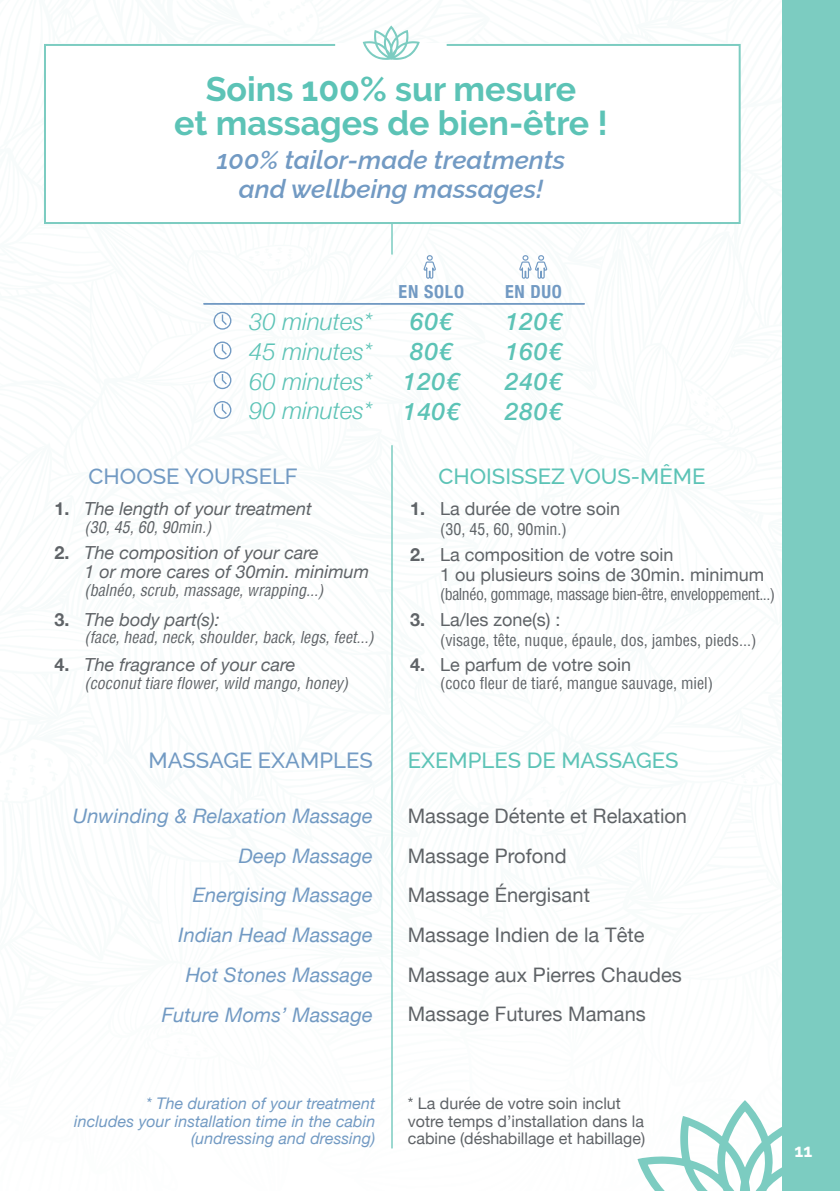
<style>
.page{position:relative;width:840px;height:1191px;background:#fff}
.page>*{position:absolute;margin:0;border:0;box-sizing:border-box;transform-origin:0 0}
.t1{font:700 34px/34px "Raleway";color:#5cc3b6;text-align:center}
.t2{font:italic 600 26px/28.6px "Raleway";color:#729ac3;text-align:center}
.t3{font:italic 300 24px "Helvetica Neue";color:#5cc3b6}
.t4{font:italic 500 24px "Helvetica Neue";letter-spacing:.05em;color:#5cc3b6}
.t5{font:500 22px "Raleway";color:#5cc3b6}
.t6{font:500 22px "Raleway";color:#729ac3}
.t7{font:20px/39.6px "Helvetica Neue";color:#5f6367}
.t8{font:italic 20px/39.8px "Helvetica Neue";letter-spacing:.005em;color:#729ac3;text-align:right}
.t9{font:italic 18px/19.8px "Helvetica Neue";color:#5f6367}
.t10{font:18px/19.8px "Helvetica Neue";color:#5f6367}
.t11{font:700 condensed 18px "Helvetica Neue";letter-spacing:.04em;color:#729ac3}
.t12{font:700 18px "Raleway";color:#fff}
.t13{font:italic condensed 16px "Helvetica";color:#5f6367}
.t14{font:condensed 16px "Helvetica";color:#5f6367}
.t15{font:italic 16px/17.6px "Helvetica Neue";letter-spacing:.005em;color:#729ac3;text-align:right}
.t16{font:16px/17.6px "Helvetica Neue";color:#5f6367}
.t17{font:condensed 16px "Helvetica";letter-spacing:-.03em;color:#5f6367}
.s1{font-weight:700;font-style:normal}
.s2{font-weight:700}
</style>
<div class="page">
<div style="left:781px;top:0;width:58px;height:1191px;background:#7cccc1"></div>
<svg style="left:637px;top:1034px;width:145px;height:157px"></svg>
<hr style="left:391px;top:223px;width:1px;height:31px;background:#7cccc1">
<svg style="left:362px;top:26px;width:57px;height:17px"></svg>
<hr style="left:203px;top:303px;width:38px;height:1px;background:#729ac3">
<hr style="left:203px;top:304px;width:38px;height:1px;background:#729ac3">
<hr style="left:241px;top:303px;width:139px;height:1px;background:#729ac3">
<hr style="left:241px;top:304px;width:139px;height:1px;background:#729ac3">
<hr style="left:380px;top:303px;width:102px;height:1px;background:#729ac3">
<hr style="left:380px;top:304px;width:102px;height:1px;background:#729ac3">
<hr style="left:482px;top:303px;width:102px;height:1px;background:#729ac3">
<hr style="left:482px;top:304px;width:102px;height:1px;background:#729ac3">
<svg style="left:213px;top:312px;width:18px;height:18px"></svg>
<svg style="left:213px;top:341px;width:18px;height:18px"></svg>
<svg style="left:213px;top:371px;width:18px;height:18px"></svg>
<svg style="left:213px;top:401px;width:18px;height:18px"></svg>
<svg style="left:423px;top:255px;width:13px;height:24px"></svg>
<svg style="left:519px;top:255px;width:28px;height:24px"></svg>
<hr style="left:391px;top:445px;width:1px;height:703px;background:#7cccc1">
<svg style="left:44px;top:43px;width:697px;height:182px"></svg>
<h1 class="t1" style="left:174px;top:72px;width:435px">Soins 100% sur mesure<br>et massages de bien-être !</h1>
<h2 class="t2" style="left:217px;top:143px;width:350px">100% tailor-made treatments and wellbeing massages!</h2>
<p class="t11" style="left:398px;top:277px;width:67px">EN SOLO</p>
<p class="t11" style="left:504px;top:277px;width:58px">EN DUO</p>
<h3 class="t3" style="left:249px;top:302px;width:125px">30 minutes*</h3>
<h3 class="t4" style="left:410px;top:301px;width:44px">60€</h3>
<h3 class="t4" style="left:504px;top:301px;width:58px">120€</h3>
<h3 class="t3" style="left:249px;top:332px;width:125px">45 minutes*</h3>
<h3 class="t4" style="left:410px;top:331px;width:44px">80€</h3>
<h3 class="t4" style="left:504px;top:331px;width:58px">160€</h3>
<h3 class="t3" style="left:249px;top:362px;width:125px">60 minutes*</h3>
<h3 class="t4" style="left:402px;top:361px;width:58px">120€</h3>
<h3 class="t4" style="left:504px;top:361px;width:58px">240€</h3>
<h3 class="t3" style="left:249px;top:392px;width:125px">90 minutes*</h3>
<h3 class="t4" style="left:402px;top:390px;width:58px">140€</h3>
<h3 class="t4" style="left:504px;top:390px;width:58px">280€</h3>
<h3 class="t6" style="left:88px;top:458px;width:210px">CHOOSE YOURSELF</h3>
<p class="t9" style="left:54px;top:500px;width:259px"><span class="s1">1.</span> The length of your treatment</p>
<p class="t13" style="left:84px;top:517px;width:132px">(30,45,60,90min.)</p>
<p class="t9" style="left:84px;top:543px;width:286px;text-indent:-30px"><span class="s1">2.</span> The composition of your care<br>1 or more cares of 30min. minimum</p>
<p class="t13" style="left:84px;top:580px;width:244px">(balnéo,scrub,massage,wrapping...)</p>
<p class="t9" style="left:54px;top:610px;width:167px"><span class="s1">3.</span> The body part(s):</p>
<p class="t13" style="left:84px;top:627px;width:294px">(face,head,neck,shoulder,back,legs,feet...)</p>
<p class="t9" style="left:54px;top:655px;width:242px"><span class="s1">4.</span> The fragrance of your care</p>
<p class="t13" style="left:84px;top:672px;width:269px">(coconuttiareflower,wild mango,honey)</p>
<h3 class="t6" style="left:148px;top:742px;width:226px">MASSAGE EXAMPLES</h3>
<p class="t8" style="left:73px;top:797px;width:301px">Unwinding &amp; Relaxation Massage<br>Deep Massage<br>Energising Massage<br>Indian Head Massage<br>Hot Stones Massage<br>Future Moms’ Massage</p>
<h3 class="t5" style="left:438px;top:458px;width:268px">CHOISISSEZ VOUS-MÊME</h3>
<p class="t10" style="left:410px;top:500px;width:211px"><span class="s2">1.</span> La durée de votre soin</p>
<p class="t14" style="left:440px;top:519px;width:128px">(30, 45, 60, 90min.)</p>
<p class="t10" style="left:440px;top:545px;width:325px;text-indent:-30px"><span class="s2">2.</span> La composition de votre soin<br>1 ou plusieurs soins de 30min. minimum</p>
<p class="t17" style="left:440px;top:584px;width:336px">(balnéo, gommage, massage bien-être, enveloppement...)</p>
<p class="t10" style="left:410px;top:610px;width:152px"><span class="s2">3.</span> La/les zone(s) :</p>
<p class="t14" style="left:440px;top:629px;width:317px">(visage, tête, nuque, épaule, dos, jambes, pieds...)</p>
<p class="t10" style="left:410px;top:656px;width:222px"><span class="s2">4.</span> Le parfum de votre soin</p>
<p class="t14" style="left:440px;top:672px;width:274px">(coco fleur de tiaré, mangue sauvage, miel)</p>
<h3 class="t5" style="left:407px;top:742px;width:272px">EXEMPLES DE MASSAGES</h3>
<p class="t7" style="left:407px;top:797px;width:280px">Massage Détente et Relaxation<br>Massage Profond<br>Massage Énergisant<br>Massage Indien de la Tête<br>Massage aux Pierres Chaudes<br>Massage Futures Mamans</p>
<p class="t15" style="left:74px;top:1095px;width:302px">* The duration of your treatment<br>includes your installation time in the cabin (undressing and dressing)</p>
<p class="t16" style="left:407px;top:1095px;width:239px">* La durée de votre soin inclut votre temps d’installation dans la cabine (déshabillage et habillage)</p>
<p class="t12" style="left:794px;top:1140px;width:19px">11</p>
</div>
